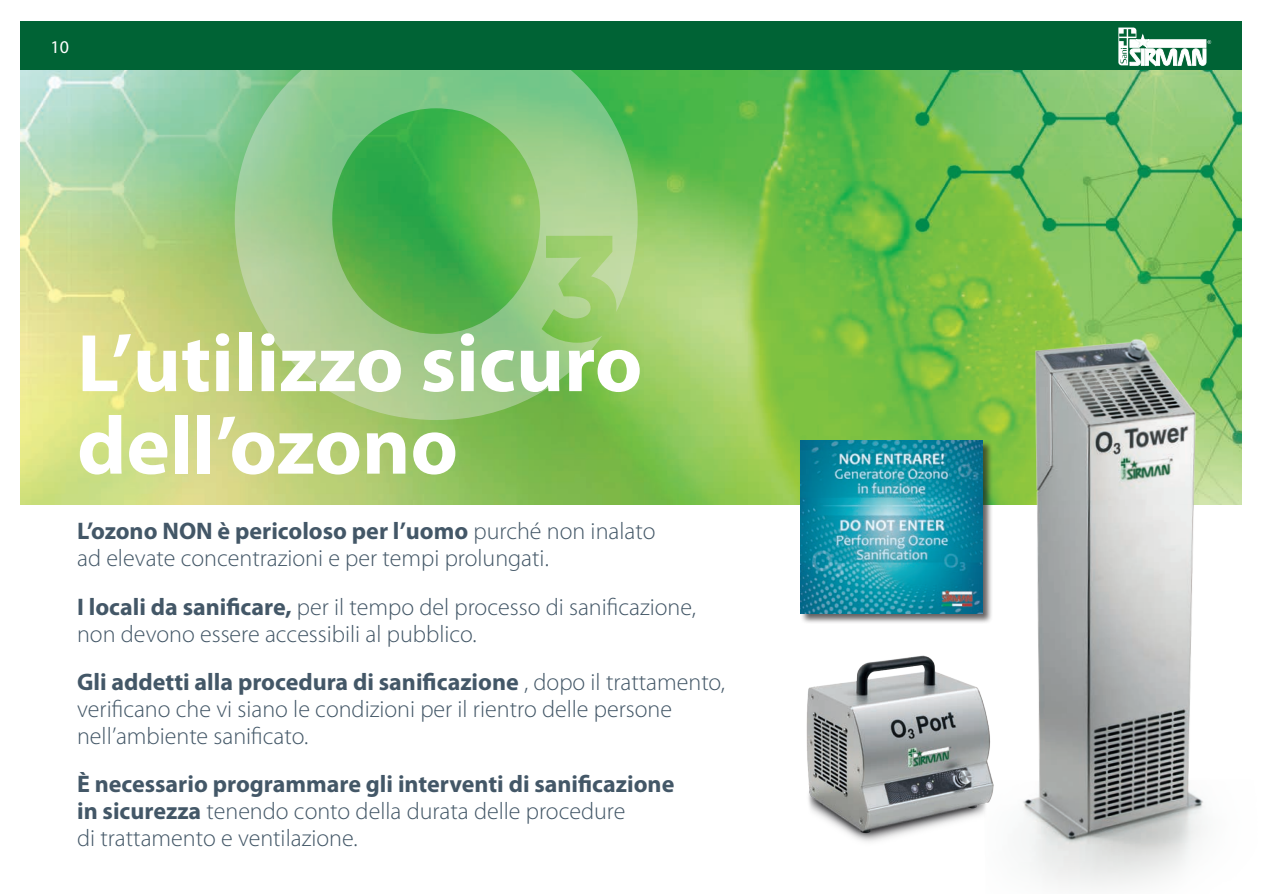
<style>
.page{position:relative;width:1264px;height:894px;background:#fff}
.page>*{position:absolute;margin:0;border:0;box-sizing:border-box;transform-origin:0 0}
.t1{font:700 82.5px/82.5px "Myriad Pro";color:#fff}
.t2{font:300 24px/27px "Myriad Pro";color:#435767}
.t3{font:18px "Myriad Pro";color:#fff}
.s1{font-weight:700}
</style>
<div class="page">
<img style="left:21px;top:70px;width:1220px;height:434px">
<svg style="left:235px;top:70px;width:402px;height:350px"></svg>
<img style="left:973px;top:195px;width:269px;height:693px">
<img style="left:806px;top:631px;width:233px;height:228px">
<div style="left:21px;top:22px;width:1220px;height:48px;background:#006335"></div>
<div style="left:799px;top:440px;width:194px;height:185px;background:#231f20;opacity:.7"></div>
<img style="left:800px;top:441px;width:182px;height:173px">
<svg style="left:1118px;top:28px;width:92px;height:38px"></svg>
<p class="t3" style="left:50px;top:35px;width:20px">10</p>
<h1 class="t1" style="left:77px;top:323px;width:566px">L’utilizzo sicuro dell’ozono</h1>
<p class="t2" style="left:77px;top:518px;width:579px"><span class="s1">L’ozono NON è pericoloso per l’uomo</span> purché non inalato ad elevate concentrazioni e per tempi prolungati.</p>
<p class="t2" style="left:77px;top:593px;width:620px"><span class="s1">I locali da sanificare,</span> per il tempo del processo di sanificazione, non devono essere accessibili al pubblico.</p>
<p class="t2" style="left:77px;top:669px;width:649px"><span class="s1">Gli addetti alla procedura di sanificazione</span> , dopo il trattamento, verificano che vi siano le condizioni per il rientro delle persone nell’ambiente sanificato.</p>
<p class="t2" style="left:77px;top:771px;width:598px"><span class="s1">È necessario programmare gli interventi di sanificazione in sicurezza</span> tenendo conto della durata delle procedure<br>di trattamento e ventilazione.</p>
</div>
